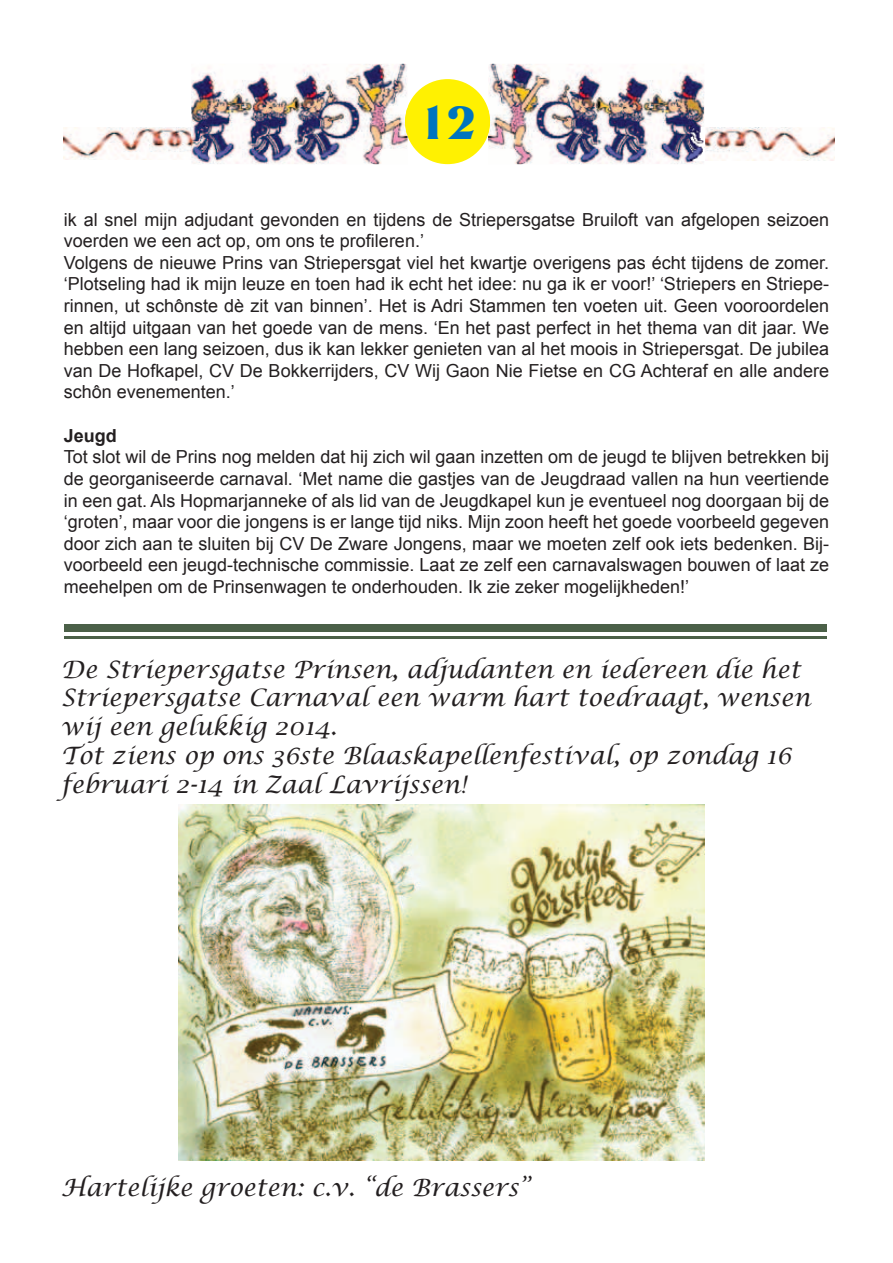
<style>
.page{position:relative;width:893px;height:1263px;background:#fff}
.page>*{position:absolute;margin:0;border:0;box-sizing:border-box;transform-origin:0 0}
.t1{font:48px "Deneane";color:#0074be}
.t2{font:italic 24px/28.8px "Lucida Calligraphy";color:#231f20}
.t3{font:18px/21.6px "Arial";color:#231f20}
.t4{font:700 18px "Arial";color:#231f20}
</style>
<div class="page">
<div style="left:405px;top:79px;width:85px;height:85px;background:#fff101;border-radius:50%"></div>
<img style="left:191px;top:64px;width:217px;height:100px">
<img style="left:405px;top:107px;width:3px;height:29px">
<img style="left:488px;top:64px;width:216px;height:100px">
<img style="left:488px;top:109px;width:2px;height:26px">
<img style="left:64px;top:128px;width:144px;height:32px">
<img style="left:691px;top:128px;width:144px;height:32px">
<img style="left:179px;top:805px;width:525px;height:356px">
<div style="left:64px;top:624px;width:763px;height:7px;background:#4b6048"></div>
<hr style="left:64px;top:636px;width:763px;height:3px;background:#4b6048">
<h1 class="t1" style="left:419px;top:93px;width:59px">12</h1>
<p class="t3" style="left:64px;top:209px;width:767px">ik al snel mijn adjudant gevonden en tijdens de Striepersgatse Bruiloft van afgelopen seizoen voerden we een act op, om ons te profileren.’<br>Volgens de nieuwe Prins van Striepersgat viel het kwartje overigens pas écht tijdens de zomer. ‘Plotseling had ik mijn leuze en toen had ik echt het idee: nu ga ik er voor!’ ‘Striepers en Striepe&shy;rinnen, ut schônste dè zit van binnen’. Het is Adri Stammen ten voeten uit. Geen vooroordelen en altijd uitgaan van het goede van de mens. ‘En het past perfect in het thema van dit jaar. We hebben een lang seizoen, dus ik kan lekker genieten van al het moois in Striepersgat. De jubilea van De Hofkapel, CV De Bokkerrijders, CV Wij Gaon Nie Fietse en CG Achteraf en alle andere schôn evenementen.’</p>
<p class="t4" style="left:64px;top:423px;width:55px">Jeugd</p>
<p class="t3" style="left:64px;top:446px;width:767px;text-align:justify">Tot slot wil de Prins nog melden dat hij zich wil gaan inzetten om de jeugd te blijven betrekken bij de georganiseerde carnaval. ‘Met name die gastjes van de Jeugdraad vallen na hun veertiende in een gat. Als Hopmarjanneke of als lid van de Jeugdkapel kun je eventueel nog doorgaan bij de ‘groten’, maar voor die jongens is er lange tijd niks. Mijn zoon heeft het goede voorbeeld gegeven door zich aan te sluiten bij CV De Zware Jongens, maar we moeten zelf ook iets bedenken. Bij&shy;voorbeeld een jeugd-technische commissie. Laat ze zelf een carnavalswagen bouwen of laat ze meehelpen om de Prinsenwagen te onderhouden. Ik zie zeker mogelijkheden!’</p>
<h2 class="t2" style="left:61px;top:656px;width:751px">De Striepersgatse Prinsen, adjudanten en iedereen die het Striepersgatse Carnaval een warm hart toedraagt, wensen wij een gelukkig 2014.<br>Tot ziens op ons 36ste Blaaskapellenfestival, op zondag 16 februari 2-14 in Zaal Lavrijssen!</h2>
<h2 class="t2" style="left:61px;top:1174px;width:470px">Hartelijke groeten: c.v. “de Brassers”</h2>
</div>
